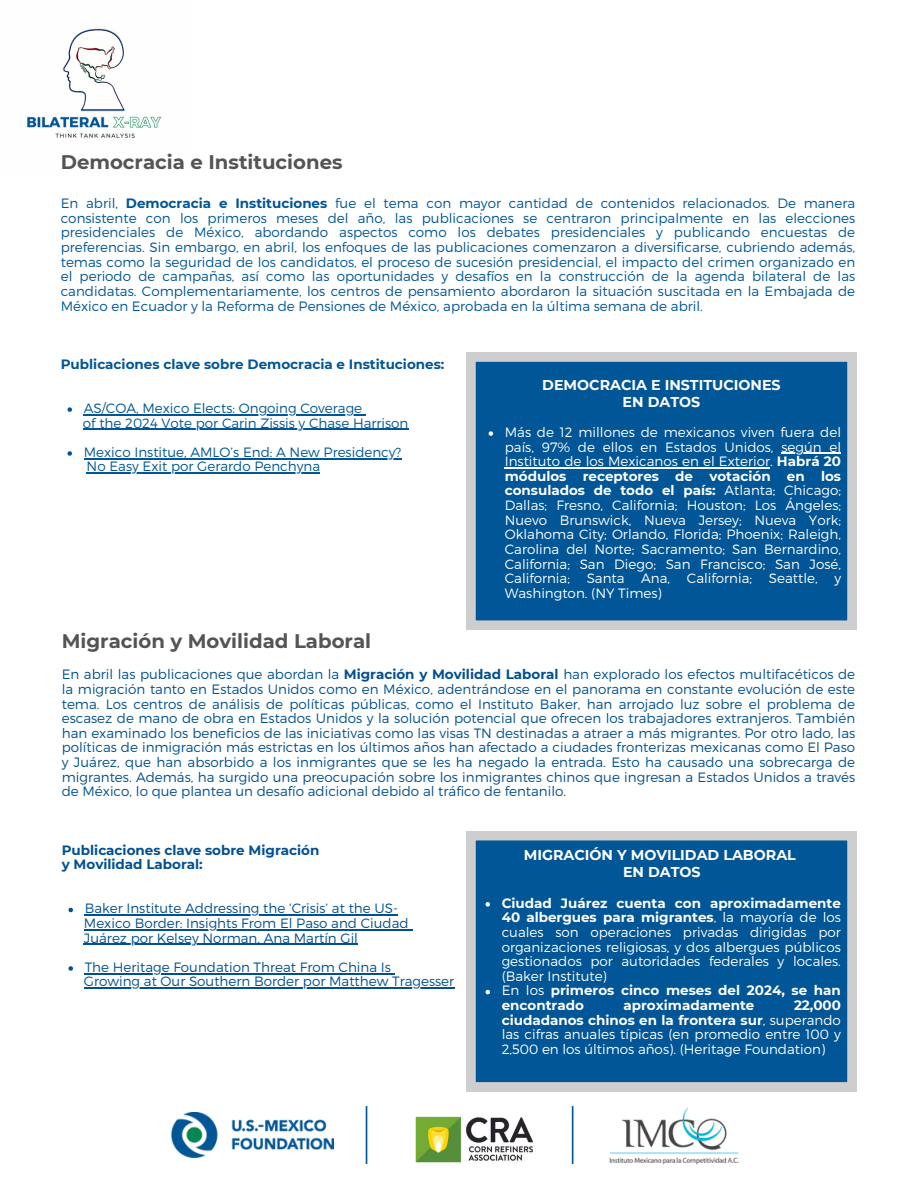
<style>
.page{position:relative;width:918px;height:1188px;background:#fff}
.page>*{position:absolute;margin:0;border:0;box-sizing:border-box;transform-origin:0 0}
.t1{font:700 19.65px "Montserrat";color:#545454}
.t2{font:700 14.25px/16.8px "Montserrat";color:#fff;text-align:center}
.t3{font:300 13.5px/14.7px "Montserrat";color:#02508f;text-align:justify}
.t4{font:300 13.5px/14.7px "Montserrat";color:#005696;text-align:justify}
.t5{font:300 13.5px/14.7px "Montserrat";color:#fff}
.t6{font:700 13.5px/14.7px "Montserrat";color:#02508f}
.t7{font:700 13.5px "Montserrat";color:#005696}
.t8{font:700 13.5px "Montserrat";color:#fff}
.s1{font-weight:700}
</style>
<div class="page">
<img style="left:171px;top:1112px;width:163px;height:46px">
<img style="left:609px;top:1107px;width:130px;height:58px">
<hr style="left:366px;top:1106px;width:1px;height:58px;background:#005696">
<hr style="left:572px;top:1106px;width:1px;height:58px;background:#005696">
<img style="left:415px;top:1116px;width:118px;height:47px">
<img style="left:27px;top:28px;width:135px;height:110px">
<svg style="left:68px;top:407px;width:4px;height:5px"></svg>
<hr style="left:84px;top:414px;width:278px;height:1px;background:#005696">
<hr style="left:83px;top:429px;width:212px;height:1px;background:#005696">
<hr style="left:295px;top:429px;width:114px;height:1px;background:#005696">
<svg style="left:68px;top:451px;width:4px;height:5px"></svg>
<hr style="left:84px;top:458px;width:317px;height:1px;background:#005696">
<hr style="left:87px;top:473px;width:233px;height:1px;background:#005696">
<svg style="left:467px;top:353px;width:389px;height:276px;background:#16639c"></svg>
<svg style="left:489px;top:431px;width:4px;height:5px"></svg>
<hr style="left:781px;top:453px;width:60px;height:1px;background:#fff">
<hr style="left:505px;top:467px;width:265px;height:1px;background:#fff">
<svg style="left:68px;top:908px;width:5px;height:4px"></svg>
<hr style="left:85px;top:914px;width:313px;height:2px;background:#02508f">
<hr style="left:84px;top:929px;width:325px;height:1px;background:#02508f">
<hr style="left:84px;top:944px;width:274px;height:1px;background:#02508f">
<svg style="left:68px;top:966px;width:5px;height:5px"></svg>
<hr style="left:85px;top:973px;width:306px;height:1px;background:#02508f">
<hr style="left:84px;top:988px;width:370px;height:1px;background:#02508f">
<svg style="left:467px;top:831px;width:389px;height:260px;background:#17639c"></svg>
<svg style="left:486px;top:902px;width:4px;height:5px"></svg>
<svg style="left:486px;top:990px;width:4px;height:4px"></svg>
<h1 class="t1" style="left:61px;top:150px;width:283px">Democracia e Instituciones</h1>
<p class="t4" style="left:61px;top:195px;width:796px">En abril, <span class="s1">Democracia e Instituciones</span> fue el tema con mayor cantidad de contenidos relacionados. De manera consistente con los primeros meses del año, las publicaciones se centraron principalmente en las elecciones presidenciales de México, abordando aspectos como los debates presidenciales y publicando encuestas de preferencias. Sin embargo, en abril, los enfoques de las publicaciones comenzaron a diversificarse, cubriendo además, temas como la seguridad de los candidatos, el proceso de sucesión presidencial, el impacto del crimen organizado en el periodo de campañas, así como las oportunidades y desafíos en la construcción de la agenda bilateral de las candidatas. Complementariamente, los centros de pensamiento abordaron la situación suscitada en la Embajada de México en Ecuador y la Reforma de Pensiones de México, aprobada en la última semana de abril.</p>
<h3 class="t7" style="left:61px;top:356px;width:385px">Publicaciones clave sobre Democracia e Instituciones:</h3>
<p class="t4" style="left:84px;top:400px;width:280px">AS/COA, Mexico Elects: Ongoing Coverage</p>
<p class="t4" style="left:83px;top:415px;width:327px">of the 2024 Vote por Carin Zissis y Chase Harrison</p>
<p class="t4" style="left:84px;top:444px;width:319px">Mexico Institue, AMLO’s End: A New Presidency?</p>
<h2 class="t4" style="left:87px;top:459px;width:235px">No Easy Exit por Gerardo Penchyna</h2>
<p class="t2" style="left:542px;top:376px;width:240px">DEMOCRACIA E INSTITUCIONES<br>EN DATOS</p>
<h1 class="t5" style="left:505px;top:424px;width:338px">Más de 12 millones de mexicanos viven fuera del país, 97% de ellos en Estados Unidos,</h1>
<p class="t5" style="left:505px;top:439px;width:338px;text-align:justify;text-indent:277px">según el Instituto de los Mexicanos en el Exterior. <span class="s1">Habrá 20 módulos receptores de votación en los consulados de todo el país:</span> Atlanta; Chicago; Dallas; Fresno, California; Houston; Los Ángeles; Nuevo Brunswick, Nueva Jersey; Nueva York; Oklahoma City; Orlando, Florida; Phoenix; Raleigh, Carolina del Norte; Sacramento; San Bernardino, California; San Diego; San Francisco; San José, California; Santa Ana, California; Seattle, y Washington. (NY Times)</p>
<h3 class="t1" style="left:62px;top:629px;width:311px">Migración y Movilidad Laboral</h3>
<p class="t3" style="left:62px;top:667px;width:795px">En abril las publicaciones que abordan la <span class="s1">Migración y Movilidad Laboral</span> han explorado los efectos multifacéticos de la migración tanto en Estados Unidos como en México, adentrándose en el panorama en constante evolución de este tema. Los centros de análisis de políticas públicas, como el Instituto Baker, han arrojado luz sobre el problema de escasez de mano de obra en Estados Unidos y la solución potencial que ofrecen los trabajadores extranjeros. También han examinado los beneficios de las iniciativas como las visas TN destinadas a atraer a más migrantes. Por otro lado, las políticas de inmigración más estrictas en los últimos años han afectado a ciudades fronterizas mexicanas como El Paso y Juárez, que han absorbido a los inmigrantes que se les ha negado la entrada. Esto ha causado una sobrecarga de migrantes. Además, ha surgido una preocupación sobre los inmigrantes chinos que ingresan a Estados Unidos a través de México, lo que plantea un desafío adicional debido al tráfico de fentanilo.</p>
<p class="t6" style="left:62px;top:843px;width:259px">Publicaciones clave sobre Migración y Movilidad Laboral:</p>
<p class="t3" style="left:85px;top:901px;width:315px">Baker Institute Addressing the ‘Crisis’ at the US-</p>
<p class="t3" style="left:84px;top:915px;width:326px">Mexico Border: Insights From El Paso and Ciudad</p>
<h2 class="t3" style="left:84px;top:923px;width:309px;line-height:29.2px">Juárez por Kelsey Norman, Ana Martín Gil<br>The Heritage Foundation Threat From China Is</h2>
<p class="t3" style="left:84px;top:974px;width:372px">Growing at Our Southern Border por Matthew Tragesser</p>
<p class="t2" style="left:524px;top:847px;width:273px">MIGRACIÓN Y MOVILIDAD LABORAL<br>EN DATOS</p>
<p class="t5" style="left:502px;top:895px;width:341px"><span class="s1">Ciudad Juárez cuenta con aproximadamente 40 albergues para migrantes</span>, la mayoría de los cuales son operaciones privadas dirigidas por organizaciones religiosas, y dos albergues públicos gestionados por autoridades federales y locales. (Baker Institute)<br>En los <span class="s1">primeros cinco meses del 2024, se han encontrado</span></p>
<p class="t8" style="left:623px;top:997px;width:132px">aproximadamente</p>
<p class="t5" style="left:502px;top:997px;width:341px;text-align:justify;text-indent:292px"><span class="s1">22,000 ciudadanos chinos en la frontera sur</span>, superando las cifras anuales típicas (en promedio entre 100 y 2,500 en los últimos años). (Heritage Foundation)</p>
</div>
